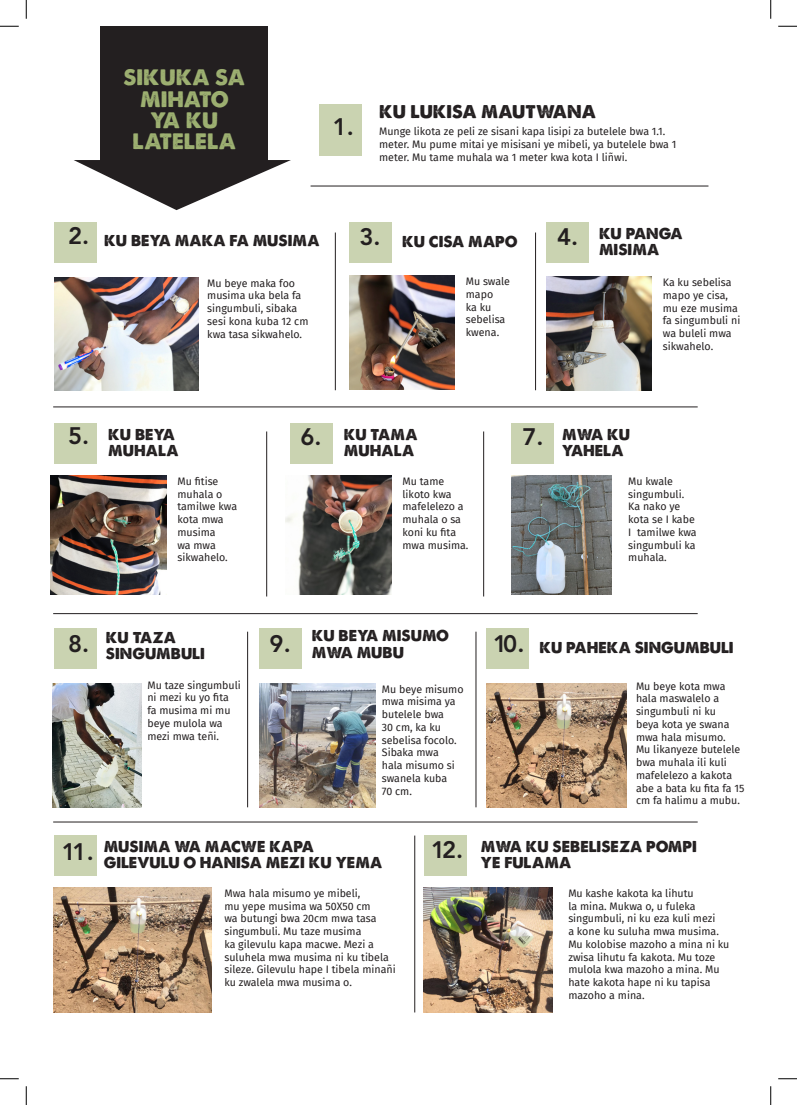
<style>
.page{position:relative;width:797px;height:1105px;background:#fff}
.page>*{position:absolute;margin:0;border:0;box-sizing:border-box;transform-origin:0 0}
.t1{font:800 23.75px "Avenir";color:#231f20}
.t2{font:21.25px/21.2px "A Loveof Thunder";color:#9db071;text-align:center}
.t3{font:17.5px "A Loveof Thunder";color:#231f20}
.page2_headings{font:15px/16.2px "A Loveof Thunder";color:#231f20}
.paragraphs{font:10.62px/12.8px "Fira Sans";color:#231f20}
</style>
<div class="page">
<div style="left:55px;top:222px;width:42px;height:41px;background:#cad3b1"></div>
<div style="left:55px;top:423px;width:42px;height:41px;background:#cad3b1"></div>
<div style="left:55px;top:629px;width:42px;height:40px;background:#cad3b1"></div>
<div style="left:55px;top:835px;width:42px;height:41px;background:#cad3b1"></div>
<div style="left:425px;top:835px;width:42px;height:41px;background:#cad3b1"></div>
<div style="left:349px;top:222px;width:43px;height:41px;background:#cad3b1"></div>
<div style="left:319px;top:105px;width:42px;height:51px;background:#cad3b1"></div>
<div style="left:290px;top:423px;width:42px;height:41px;background:#cad3b1"></div>
<div style="left:259px;top:629px;width:43px;height:40px;background:#cad3b1"></div>
<div style="left:546px;top:222px;width:42px;height:41px;background:#cad3b1"></div>
<div style="left:511px;top:423px;width:43px;height:41px;background:#cad3b1"></div>
<div style="left:486px;top:629px;width:43px;height:40px;background:#cad3b1"></div>
<div style="left:100px;top:26px;width:167px;height:136px;background:#231f20"></div>
<svg style="left:74px;top:160px;width:217px;height:50px"></svg>
<img style="left:54px;top:277px;width:144px;height:114px">
<img style="left:51px;top:475px;width:115px;height:120px">
<img style="left:52px;top:683px;width:89px;height:124px">
<img style="left:53px;top:887px;width:159px;height:125px">
<img style="left:424px;top:887px;width:128px;height:125px">
<img style="left:349px;top:276px;width:106px;height:113px">
<img style="left:286px;top:475px;width:105px;height:120px">
<img style="left:260px;top:683px;width:115px;height:124px">
<img style="left:546px;top:277px;width:106px;height:113px">
<img style="left:511px;top:475px;width:100px;height:120px">
<img style="left:486px;top:683px;width:141px;height:124px">
<hr style="left:310px;top:186px;width:398px;height:1px;background:#231f20">
<hr style="left:53px;top:407px;width:644px;height:1px;background:#231f20">
<hr style="left:53px;top:613px;width:644px;height:1px;background:#231f20">
<hr style="left:53px;top:822px;width:644px;height:1px;background:#231f20">
<hr style="left:335px;top:233px;width:1px;height:157px;background:#231f20">
<hr style="left:535px;top:233px;width:1px;height:157px;background:#231f20">
<hr style="left:483px;top:431px;width:1px;height:165px;background:#231f20">
<hr style="left:266px;top:431px;width:1px;height:165px;background:#231f20">
<hr style="left:247px;top:632px;width:1px;height:175px;background:#231f20">
<hr style="left:475px;top:632px;width:1px;height:175px;background:#231f20">
<hr style="left:414px;top:835px;width:1px;height:177px;background:#231f20">
<svg style="left:0;top:25px;width:19px;height:2px"></svg>
<svg style="left:778px;top:25px;width:19px;height:2px"></svg>
<svg style="left:0;top:1078px;width:19px;height:1px"></svg>
<svg style="left:778px;top:1078px;width:19px;height:1px"></svg>
<svg style="left:25px;top:0;width:2px;height:19px"></svg>
<svg style="left:25px;top:1086px;width:2px;height:19px"></svg>
<svg style="left:770px;top:0;width:1px;height:19px"></svg>
<svg style="left:770px;top:1086px;width:1px;height:19px"></svg>
<p class="t2" style="left:123px;top:67px;width:123px">SIKUKA SA</p>
<p class="t2" style="left:132px;top:88px;width:105px">MIHATO<br>YA KU<br>LATELELA</p>
<p class="t1" style="left:333px;top:112px;width:23px">1.</p>
<p class="t3" style="left:379px;top:101px;width:218px">KU LUKISA MAUTWANA</p>
<p class="paragraphs" style="left:379px;top:125px;width:299px">Munge likota ze peli ze sisani kapa lisipi za butelele bwa 1.1. meter. Mu pume mitai ye misisani ye mibeli, ya butelele bwa 1 meter. Mu tame muhala wa 1 meter kwa kota I liñwi.</p>
<p class="t1" style="left:68px;top:222px;width:23px">2.</p>
<p class="page2_headings" style="left:104px;top:232px;width:217px">KU BEYA MAKA FA MUSIMA</p>
<p class="paragraphs" style="left:207px;top:276px;width:103px">Mu beye maka foo musima uka bela fa singumbuli, sibaka sesi kona kuba 12 cm kwa tasa sikwahelo.</p>
<p class="t1" style="left:359px;top:223px;width:23px">3.</p>
<p class="page2_headings" style="left:402px;top:233px;width:117px">KU CISA MAPO</p>
<p class="paragraphs" style="left:466px;top:275px;width:46px">Mu swale mapo<br>ka ku sebelisa kwena.</p>
<p class="t1" style="left:557px;top:223px;width:23px">4.</p>
<p class="page2_headings" style="left:599px;top:225px;width:85px">KU PANGA<br>MISIMA</p>
<p class="paragraphs" style="left:663px;top:276px;width:79px">Ka ku sebelisa mapo ye cisa, mu eze musima fa singumbuli ni wa buleli mwa sikwahelo.</p>
<p class="t1" style="left:68px;top:422px;width:23px">5.</p>
<p class="page2_headings" style="left:108px;top:426px;width:72px">KU BEYA<br>MUHALA</p>
<p class="paragraphs" style="left:177px;top:474px;width:61px">Mu fitise muhala o tamilwe kwa kota mwa musima<br>wa mwa sikwahelo.</p>
<p class="t1" style="left:68px;top:629px;width:23px">8.</p>
<p class="page2_headings" style="left:106px;top:629px;width:100px">KU TAZA<br>SINGUMBULI</p>
<p class="paragraphs" style="left:147px;top:678px;width:95px">Mu taze singumbuli ni mezi ku yo fita<br>fa musima mi mu beye mulola wa mezi mwa teñi.</p>
<p class="t1" style="left:300px;top:423px;width:23px">6.</p>
<p class="page2_headings" style="left:344px;top:426px;width:75px">KU TAMA<br>MUHALA</p>
<p class="paragraphs" style="left:402px;top:474px;width:67px">Mu tame likoto kwa mafelelezo a muhala o sa koni ku fita mwa musima.</p>
<p class="t1" style="left:522px;top:423px;width:23px">7.</p>
<p class="page2_headings" style="left:562px;top:426px;width:69px">MWA KU<br>YAHELA</p>
<p class="paragraphs" style="left:628px;top:474px;width:70px">Mu kwale singumbuli.<br>Ka nako ye kota se I kabe<br>I tamilwe kwa singumbuli ka muhala.</p>
<p class="t1" style="left:269px;top:630px;width:23px">9.</p>
<p class="page2_headings" style="left:312px;top:628px;width:138px">KU BEYA MISUMO<br>MWA MUBU</p>
<p class="paragraphs" style="left:382px;top:682px;width:83px">Mu beye misumo mwa misima ya butelele bwa<br>30 cm, ka ku sebelisa focolo.<br>Sibaka mwa<br>hala misumo si swanela kuba<br>70 cm.</p>
<p class="t1" style="left:493px;top:630px;width:33px">10.</p>
<p class="page2_headings" style="left:539px;top:639px;width:196px">KU PAHEKA SINGUMBULI</p>
<p class="paragraphs" style="left:636px;top:679px;width:110px">Mu beye kota mwa hala maswalelo a singumbuli ni ku<br>beya kota ye swana mwa hala misumo.<br>Mu likanyeze butelele bwa muhala ili kuli mafelelezo a kakota abe a bata ku fita fa 15 cm fa halimu a mubu.</p>
<p class="page2_headings" style="left:104px;top:839px;width:280px">MUSIMA WA MACWE KAPA<br>GILEVULU O HANISA MEZI KU YEMA</p>
<p class="page2_headings" style="left:481px;top:839px;width:217px">MWA KU SEBELISEZA POMPI<br>YE FULAMA</p>
<p class="t1" style="left:62px;top:838px;width:33px">11.</p>
<p class="t1" style="left:431px;top:836px;width:33px">12.</p>
<p class="paragraphs" style="left:224px;top:886px;width:173px">Mwa hala misumo ye mibeli,<br>mu yepe musima wa 50X50 cm<br>wa butungi bwa 20cm mwa tasa singumbuli. Mu taze musima<br>ka gilevulu kapa macwe. Mezi a suluhela mwa musima ni ku tibela sileze. Gilevulu hape I tibela minañi ku zwalela mwa musima o.</p>
<p class="paragraphs" style="left:568px;top:886px;width:162px">Mu kashe kakota ka lihutu<br>la mina. Mukwa o, u fuleka singumbuli, ni ku eza kuli mezi<br>a kone ku suluha mwa musima.<br>Mu kolobise mazoho a mina ni ku zwisa lihutu fa kakota. Mu toze mulola kwa mazoho a mina. Mu hate kakota hape ni ku tapisa mazoho a mina.</p>
</div>
